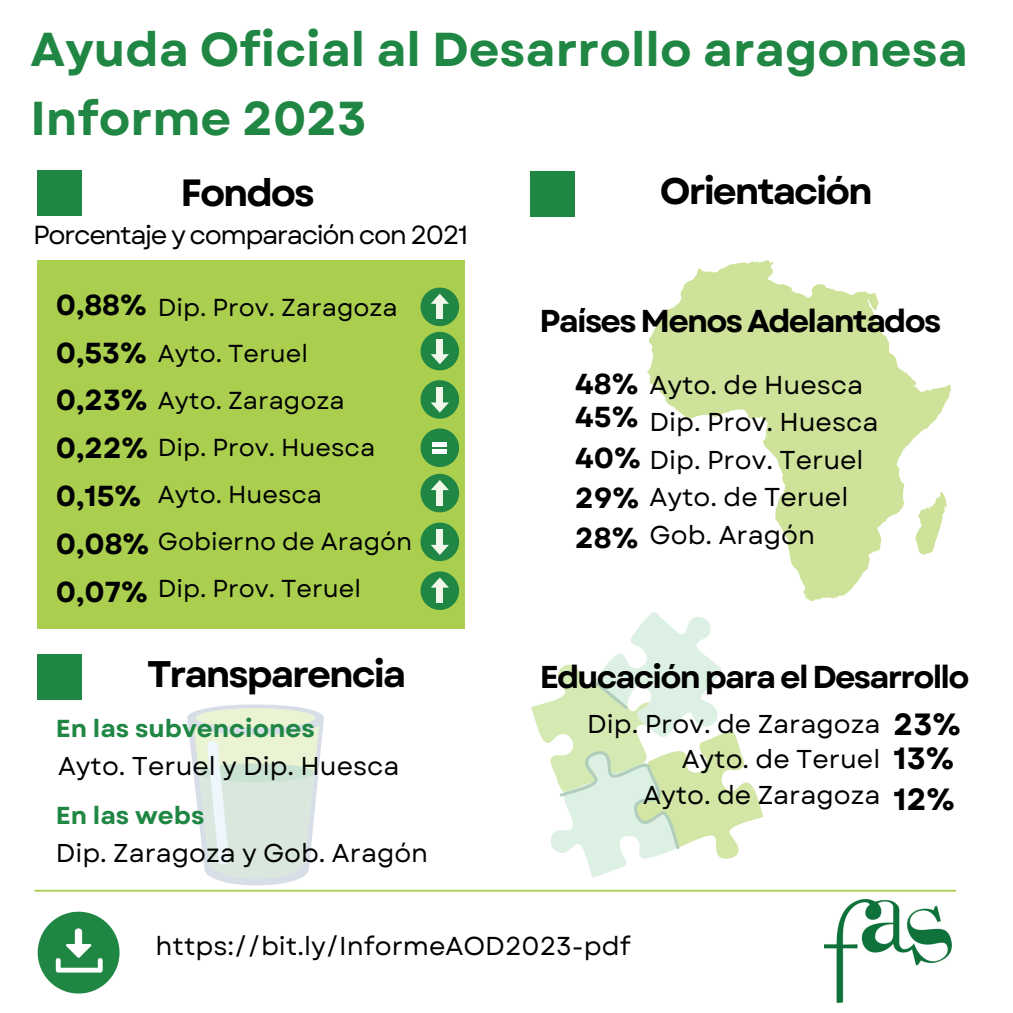
<style>
.page{position:relative;width:1013px;height:1013px;background:#fff}
.page>*{position:absolute;margin:0;border:0;box-sizing:border-box;transform-origin:0 0}
.t1{font:700 47.5px "Garet";color:#1f8743}
.t2{font:700 37.88px "Garet";letter-spacing:-.055em;color:#000}
.t3{font:700 37px "Garet";letter-spacing:-.055em;color:#000}
.t4{font:700 31.62px "Garet";letter-spacing:-.055em;color:#000}
.t5{font:700 30.62px "Garet";color:#000}
.t6{font:700 28.88px/47.8px "Garet";color:#000}
.t7{font:26.12px "Garet";letter-spacing:-.055em;color:#000}
.t8{font:25.88px "Garet";color:#000}
.t9{font:25.75px "Garet";color:#000}
.t10{font:24.5px "Garet";color:#000}
.t11{font:700 24.5px "Garet";color:#1f8743}
</style>
<div class="page">
<div style="left:37px;top:260px;width:428px;height:368px;background:#aacf4f"></div>
<svg style="left:646px;top:260px;width:305px;height:341px;fill:#d0e49e"></svg>
<div style="left:531px;top:171px;width:44px;height:46px;background:#1f8743"></div>
<div style="left:38px;top:170px;width:44px;height:46px;background:#1f8743"></div>
<hr style="left:34px;top:889px;width:922px;height:2px;background:#aacf4f">
<div style="left:38px;top:911px;width:81px;height:82px;background:#1f8743;border-radius:50%"></div>
<svg style="left:56px;top:928px;width:47px;height:44px"></svg>
<img style="left:824px;top:899px;width:127px;height:103px">
<svg style="left:531px;top:612px;width:232px;height:265px"></svg>
<div style="left:38px;top:654px;width:44px;height:46px;background:#1f8743"></div>
<svg style="left:187px;top:704px;width:137px;height:182px"></svg>
<svg style="left:420px;top:522px;width:39px;height:39px"></svg>
<svg style="left:420px;top:428px;width:39px;height:39px"></svg>
<hr style="left:432px;top:442px;width:15px;height:4px;background:#fff">
<hr style="left:432px;top:449px;width:15px;height:4px;background:#fff">
<svg style="left:420px;top:288px;width:39px;height:38px"></svg>
<svg style="left:420px;top:571px;width:39px;height:39px"></svg>
<svg style="left:420px;top:474px;width:39px;height:38px"></svg>
<svg style="left:420px;top:380px;width:39px;height:38px"></svg>
<svg style="left:420px;top:332px;width:39px;height:38px"></svg>
<p class="t1" style="left:30px;top:15px;width:938px">Ayuda Oficial al Desarrollo aragonesa</p>
<p class="t1" style="left:30px;top:84px;width:338px">Informe 2023</p>
<p class="t2" style="left:181px;top:165px;width:136px">Fondos</p>
<p class="t7" style="left:33px;top:216px;width:436px">Porcentaje y comparación con 2021</p>
<p class="t6" style="left:56px;top:281px;width:95px">0,88%<br>0,53%<br>0,23%<br>0,22%<br>0,15%<br>0,08%</p>
<p class="t6" style="left:56px;top:568px;width:93px">0,07%</p>
<p class="t10" style="left:158px;top:289px;width:241px">Dip. Prov. Zaragoza</p>
<p class="t10" style="left:158px;top:336px;width:151px">Ayto. Teruel</p>
<p class="t10" style="left:158px;top:383px;width:188px">Ayto. Zaragoza</p>
<p class="t10" style="left:158px;top:430px;width:219px">Dip. Prov. Huesca</p>
<p class="t10" style="left:158px;top:477px;width:166px">Ayto. Huesca</p>
<p class="t10" style="left:158px;top:524px;width:256px">Gobierno de Aragón</p>
<p class="t10" style="left:158px;top:570px;width:205px">Dip. Prov. Teruel</p>
<p class="t3" style="left:147px;top:647px;width:261px">Transparencia</p>
<p class="t11" style="left:56px;top:710px;width:260px">En las subvenciones</p>
<p class="t9" style="left:58px;top:747px;width:343px">Ayto. Teruel y Dip. Huesca</p>
<p class="t11" style="left:56px;top:797px;width:150px">En las webs</p>
<p class="t9" style="left:56px;top:834px;width:374px">Dip. Zaragoza y Gob. Aragón</p>
<p class="t3" style="left:660px;top:165px;width:214px">Orientación</p>
<p class="t4" style="left:539px;top:298px;width:403px">Países Menos Adelantados</p>
<p class="t6" style="left:575px;top:360px;width:65px">48%</p>
<p class="t6" style="left:575px;top:393px;width:65px">45%</p>
<p class="t6" style="left:575px;top:434px;width:67px">40%</p>
<p class="t6" style="left:575px;top:474px;width:65px">29%</p>
<p class="t6" style="left:575px;top:514px;width:65px">28%</p>
<p class="t9" style="left:649px;top:366px;width:215px">Ayto. de Huesca</p>
<p class="t9" style="left:649px;top:404px;width:230px">Dip. Prov. Huesca</p>
<p class="t9" style="left:649px;top:441px;width:215px">Dip. Prov. Teruel</p>
<p class="t9" style="left:649px;top:479px;width:200px">Ayto. de Teruel</p>
<p class="t9" style="left:649px;top:516px;width:167px">Gob. Aragón</p>
<p class="t4" style="left:539px;top:654px;width:431px">Educación para el Desarrollo</p>
<p class="t9" style="left:587px;top:705px;width:294px">Dip. Prov. de Zaragoza</p>
<p class="t9" style="left:681px;top:740px;width:200px">Ayto. de Teruel</p>
<p class="t9" style="left:643px;top:776px;width:239px">Ayto. de Zaragoza</p>
<p class="t5" style="left:893px;top:702px;width:69px">23%</p>
<p class="t5" style="left:893px;top:736px;width:62px">13%</p>
<p class="t5" style="left:893px;top:777px;width:63px">12%</p>
<p class="t8" style="left:155px;top:927px;width:476px">https://bit.ly/InformeAOD2023-pdf</p>
</div>
